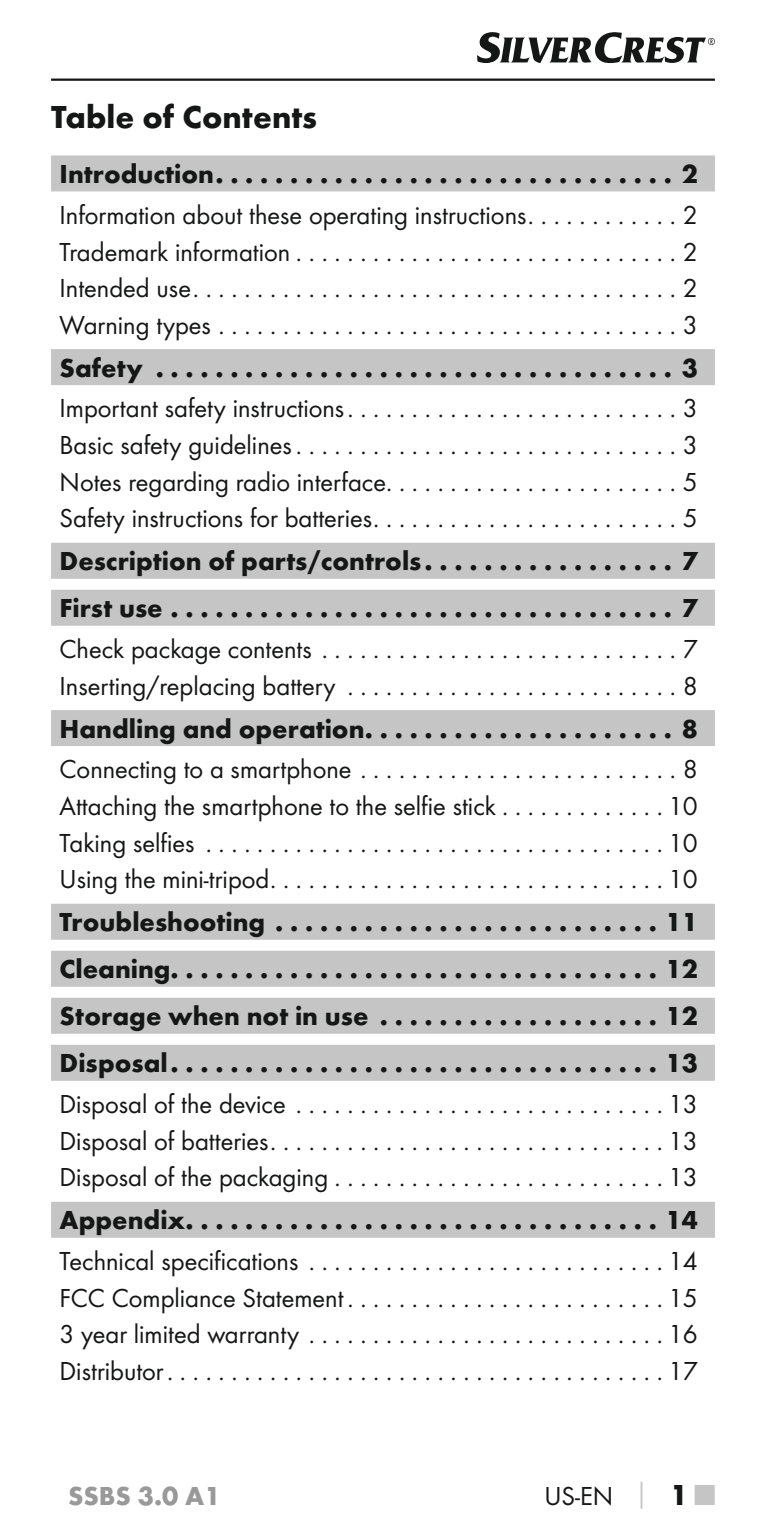
<style>
.page{position:relative;width:766px;height:1531px;background:#fff}
.page>*{position:absolute;margin:0;border:0;box-sizing:border-box;transform-origin:0 0}
.t1{font:700 33px "Futura";color:#151616}
.t2{font:27px/36.6px "Futura Boo";color:#151616;text-align:justify}
.t3{font:700 27px/47.1px "Futura";color:#151616}
.t4{font:700 27px "Futura";color:#999}
.s1{font-family:"Futura";font-weight:700;color:#c5c5c5}
.s2{font-family:"Futura";font-weight:700;font-size:30px}
.s3{font-family:"Futura";font-weight:700;font-size:30px;color:#c5c5c5}
</style>
<div class="page">
<hr style="left:51px;top:79px;width:663px;height:2px;background:#151616">
<svg style="left:477px;top:32px;width:237px;height:31px"></svg>
<div style="left:51px;top:155px;width:663px;height:36px;background:#c5c5c5"></div>
<div style="left:51px;top:349px;width:663px;height:36px;background:#c5c5c5"></div>
<div style="left:51px;top:543px;width:663px;height:36px;background:#c5c5c5"></div>
<div style="left:51px;top:590px;width:663px;height:36px;background:#c5c5c5"></div>
<div style="left:51px;top:710px;width:663px;height:36px;background:#c5c5c5"></div>
<div style="left:51px;top:904px;width:663px;height:36px;background:#c5c5c5"></div>
<div style="left:51px;top:951px;width:663px;height:36px;background:#c5c5c5"></div>
<div style="left:51px;top:998px;width:663px;height:36px;background:#c5c5c5"></div>
<div style="left:51px;top:1045px;width:663px;height:36px;background:#c5c5c5"></div>
<div style="left:51px;top:1202px;width:663px;height:36px;background:#c5c5c5"></div>
<p class="t1" style="left:51px;top:97px;width:267px">Table of Contents</p>
<p class="t3" style="left:60px;top:150px;width:639px">Introduction . . . . . . . . . . . . . . . . . . . . . . . . . . . . . . . 2</p>
<p class="t2" style="left:60px;top:196px;width:639px">Information about these operating instructions . . . . . . . . . . . . 2<br>Trademark information . . . . . . . . . . . . . . . . . . . . . . . . . . . . . . 2<br>Intended use . . . . . . . . . . . . . . . . . . . . . . . . . . . . . . . . . . . . . . 2<br>Warning types . . . . . . . . . . . . . . . . . . . . . . . . . . . . . . . . . . . . 3</p>
<p class="t3" style="left:60px;top:343px;width:639px">Safety . . . . . . . . . . . . . . . . . . . . . . . . . . . . . . . . . . . 3</p>
<p class="t2" style="left:60px;top:390px;width:639px">Important safety instructions . . . . . . . . . . . . . . . . . . . . . . . . . . 3<br>Basic safety guidelines . . . . . . . . . . . . . . . . . . . . . . . . . . . . . . 3<br>Notes regarding radio interface . . . . . . . . . . . . . . . . . . . . . . . 5<br>Safety instructions for batteries . . . . . . . . . . . . . . . . . . . . . . . . 5</p>
<p class="t3" style="left:60px;top:537px;width:639px">Description of parts/controls . . . . . . . . . . . . . . . . . 7<br>First use . . . . . . . . . . . . . . . . . . . . . . . . . . . . . . . . . . 7</p>
<p class="t2" style="left:60px;top:631px;width:639px">Check package contents . . . . . . . . . . . . . . . . . . . . . . . . . . . . 7<br>Inserting/replacing battery . . . . . . . . . . . . . . . . . . . . . . . . . . 8</p>
<p class="t3" style="left:60px;top:704px;width:639px">Handling and operation . . . . . . . . . . . . . . . . . . . . . 8</p>
<p class="t2" style="left:60px;top:751px;width:639px">Connecting to a smartphone . . . . . . . . . . . . . . . . . . . . . . . . . 8<br>Attaching the smartphone to the selfie stick . . . . . . . . . . . . 10<br>Taking selfies . . . . . . . . . . . . . . . . . . . . . . . . . . . . . . . . . . . 10<br>Using the mini-tripod . . . . . . . . . . . . . . . . . . . . . . . . . . . . . . 10</p>
<p class="t3" style="left:60px;top:898px;width:639px;text-align:justify">Troubleshooting . . . . . . . . . . . . . . . . . . . . . . . . . . 11<br>Cleaning.................................12<br>Storage when not in use . . . . . . . . . . . . . . . . . . . 12<br>Disposal . . . . . . . . . . . . . . . . . . . . . . . . . . . . . . . . . 13</p>
<p class="t2" style="left:60px;top:1085px;width:639px">Disposal of the device . . . . . . . . . . . . . . . . . . . . . . . . . . . . 13<br>Disposal of batteries . . . . . . . . . . . . . . . . . . . . . . . . . . . . . . 13<br>Disposal of the packaging . . . . . . . . . . . . . . . . . . . . . . . . . 13</p>
<p class="t3" style="left:60px;top:1196px;width:639px">Appendix . . . . . . . . . . . . . . . . . . . . . . . . . . . . . . . . 14</p>
<p class="t2" style="left:60px;top:1242px;width:639px">Technical specifications . . . . . . . . . . . . . . . . . . . . . . . . . . . 14<br>FCC Compliance Statement . . . . . . . . . . . . . . . . . . . . . . . . 15<br>3 year limited warranty . . . . . . . . . . . . . . . . . . . . . . . . . . . 16<br>Distributor . . . . . . . . . . . . . . . . . . . . . . . . . . . . . . . . . . . . . . 17</p>
<p class="t4" style="left:68px;top:1479px;width:154px">SSBS 3.0 A1</p>
<p class="t2" style="left:544px;top:1477px;width:172px">US-EN <span class="s1">│</span> <span class="s2">1</span> <span class="s3">■</span></p>
</div>
